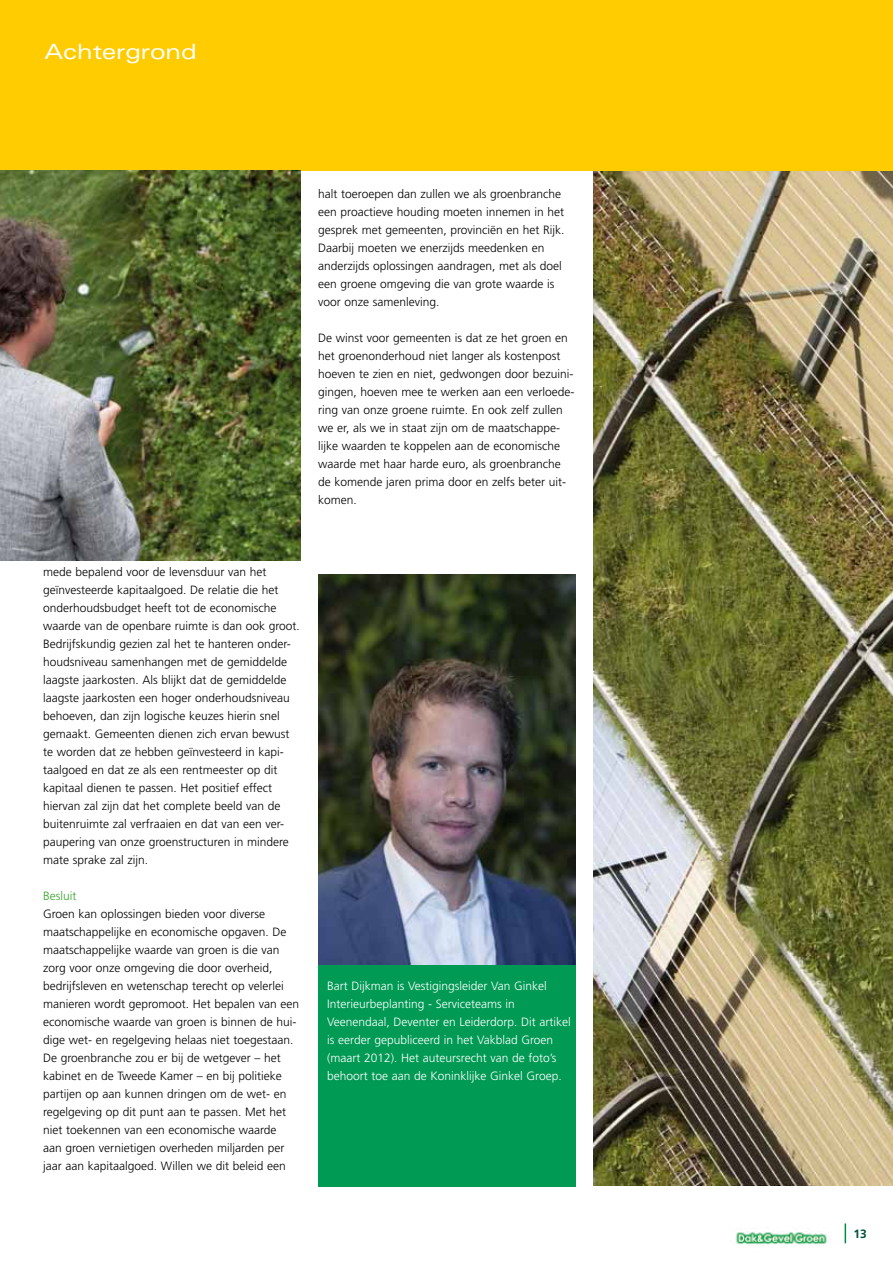
<style>
.page{position:relative;width:893px;height:1263px;background:#fff}
.page>*{position:absolute;margin:0;border:0;box-sizing:border-box;transform-origin:0 0}
.t1{font:expanded 21px "Univers";color:#fff}
.t2{font:300 12px/18px "Frutiger";color:#000}
.t3{font:300 12px/18px "Frutiger";color:#fff}
.t4{font:300 12px "Frutiger";color:#35a32c}
.t5{font:700 12px "Frutiger";color:#00523c}
</style>
<div class="page">
<svg style="left:845px;top:1223px;width:1px;height:20px"></svg>
<img style="left:735px;top:1231px;width:92px;height:14px">
<div style="left:0;top:0;width:893px;height:170px;background:#fecc00"></div>
<img style="left:593px;top:171px;width:300px;height:1014px">
<div style="left:318px;top:574px;width:257px;height:612px;background:#009a54"></div>
<img style="left:318px;top:574px;width:257px;height:390px">
<img style="left:0;top:170px;width:300px;height:390px">
<h1 class="t1" style="left:45px;top:39px;width:154px">Achtergrond</h1>
<p class="t2" style="left:318px;top:185px;width:248px">halt toeroepen dan zullen we als groenbranche een proactieve houding moeten innemen in het gesprek met gemeenten, provinciën en het Rijk.<br>Daarbij moeten we enerzijds meedenken en anderzijds oplossingen aandragen, met als doel een groene omgeving die van grote waarde is voor onze samenleving.</p>
<p class="t2" style="left:318px;top:329px;width:258px">De winst voor gemeenten is dat ze het groen en het groenonderhoud niet langer als kostenpost hoeven te zien en niet, gedwongen door bezuini&shy;gingen, hoeven mee te werken aan een verloede&shy;ring van onze groene ruimte. En ook zelf zullen we er, als we in staat zijn om de maatschappe&shy;lijke waarden te koppelen aan de economische waarde met haar harde euro, als groenbranche de komende jaren prima door en zelfs beter uit&shy;komen.</p>
<p class="t2" style="left:43px;top:563px;width:258px">mede bepalend voor de levensduur van het geïnvesteerde kapitaalgoed. De relatie die het onderhoudsbudget heeft tot de economische waarde van de openbare ruimte is dan ook groot.<br>Bedrijfskundig gezien zal het te hanteren onder&shy;houdsniveau samenhangen met de gemiddelde laagste jaarkosten. Als blijkt dat de gemiddelde laagste jaarkosten een hoger onderhoudsniveau behoeven, dan zijn logische keuzes hierin snel gemaakt. Gemeenten dienen zich ervan bewust te worden dat ze hebben geïnvesteerd in kapi&shy;taalgoed en dat ze als een rentmeester op dit kapitaal dienen te passen. Het positief effect hiervan zal zijn dat het complete beeld van de buitenruimte zal verfraaien en dat van een ver&shy;paupering van onze groenstructuren in mindere mate sprake zal zijn.</p>
<p class="t4" style="left:43px;top:889px;width:35px">Besluit</p>
<p class="t2" style="left:43px;top:905px;width:258px">Groen kan oplossingen bieden voor diverse maatschappelijke en economische opgaven. De maatschappelijke waarde van groen is die van zorg voor onze omgeving die door overheid, bedrijfsleven en wetenschap terecht op velerlei manieren wordt gepromoot. Het bepalen van een economische waarde van groen is binnen de hui&shy;dige wet- en regelgeving helaas niet toegestaan.<br>De groenbranche zou er bij de wetgever – het kabinet en de Tweede Kamer – en bij politieke partijen op aan kunnen dringen om de wet- en regelgeving op dit punt aan te passen. Met het niet toekennen van een economische waarde<br>aan groen vernietigen overheden miljarden per jaar aan kapitaalgoed. Willen we dit beleid een</p>
<p class="t3" style="left:327px;top:977px;width:245px">Bart Dijkman is Vestigingsleider Van Ginkel Interieurbeplanting - Serviceteams in Veenendaal, Deventer en Leiderdorp. Dit artikel is eerder gepubliceerd in het Vakblad Groen (maart 2012). Het auteursrecht van de foto’s behoort toe aan de Koninklijke Ginkel Groep.</p>
<p class="t5" style="left:853px;top:1227px;width:15px">13</p>
</div>
